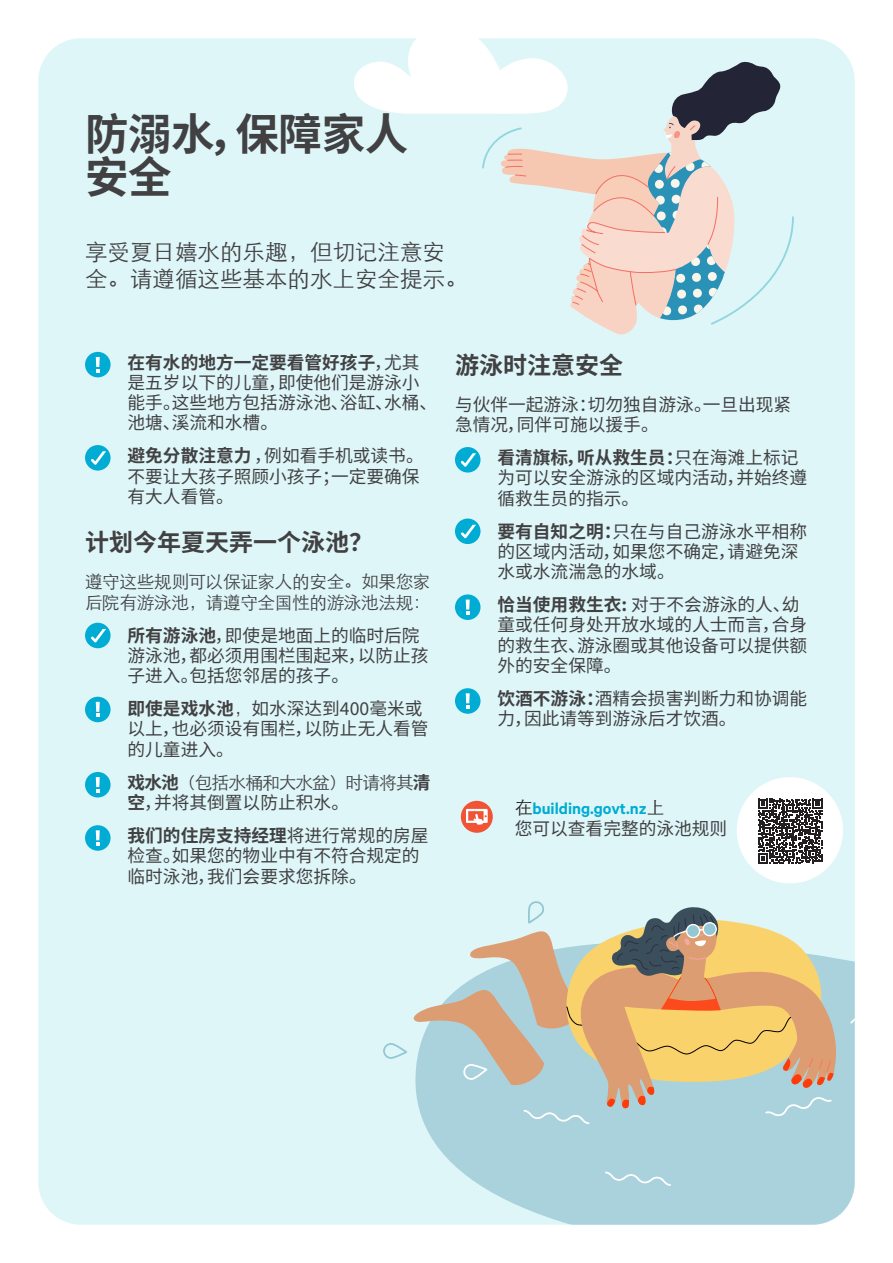
<style>
.page{position:relative;width:893px;height:1263px;background:#fff}
.page>*{position:absolute;margin:0;border:0;box-sizing:border-box;transform-origin:0 0}
.t1{font:700 43.5px/43.5px "Source Han Sans CN";letter-spacing:-.01em;color:#414042}
.t2{font:700 24px "Source Han Sans CN";color:#414042}
.t3{font:300 22.5px/27px "ST Heiti SC";color:#414042}
.t4{font:17.7px/20.2px "Source Han Sans CN";color:#414042}
.t5{font:300 17.7px/20.2px "ST Heiti SC";letter-spacing:-.025em;color:#414042}
.t6{font:300 17.7px "ST Heiti SC";letter-spacing:-.055em;color:#414042}
.t7{font:600 17.7px "Calibre";color:#00acd4}
.s1{font-weight:700}
.s2{font-family:"ST Heiti SC";font-weight:300}
.s3{font-family:"Source Han Sans CN";font-weight:700}
.s4{font-family:"ST Heiti SC";font-weight:300;color:#231f20}
</style>
<div class="page">
<div style="left:38px;top:38px;width:817px;height:1187px;background:#def6f8;border-radius:43px"></div>
<svg style="left:354px;top:38px;width:440px;height:297px"></svg>
<div style="left:737px;top:777px;width:106px;height:106px;background:#fff;border-radius:50%"></div>
<svg style="left:758px;top:799px;width:64px;height:64px"></svg>
<svg style="left:425px;top:958px;width:430px;height:267px;background:#b0d6e0"></svg>
<svg style="left:604px;top:1170px;width:68px;height:17px"></svg>
<svg style="left:849px;top:1006px;width:6px;height:19px"></svg>
<svg style="left:383px;top:901px;width:453px;height:224px"></svg>
<div style="left:85px;top:445px;width:26px;height:26px;background:#00acd4;border-radius:50%"></div>
<svg style="left:91px;top:451px;width:15px;height:14px"></svg>
<div style="left:85px;top:623px;width:26px;height:25px;background:#00acd4;border-radius:50%"></div>
<svg style="left:91px;top:629px;width:15px;height:13px"></svg>
<div style="left:85px;top:352px;width:26px;height:25px;background:#00acd4;border-radius:50%"></div>
<svg style="left:96px;top:357px;width:4px;height:15px"></svg>
<div style="left:85px;top:697px;width:26px;height:25px;background:#00acd4;border-radius:50%"></div>
<svg style="left:96px;top:702px;width:4px;height:15px"></svg>
<div style="left:85px;top:772px;width:26px;height:25px;background:#00acd4;border-radius:50%"></div>
<svg style="left:96px;top:777px;width:4px;height:15px"></svg>
<div style="left:85px;top:825px;width:26px;height:26px;background:#00acd4;border-radius:50%"></div>
<svg style="left:96px;top:830px;width:4px;height:15px"></svg>
<div style="left:455px;top:447px;width:25px;height:25px;background:#00acd4;border-radius:50%"></div>
<svg style="left:461px;top:453px;width:15px;height:14px"></svg>
<div style="left:455px;top:518px;width:25px;height:26px;background:#00acd4;border-radius:50%"></div>
<svg style="left:461px;top:525px;width:15px;height:13px"></svg>
<div style="left:455px;top:594px;width:25px;height:26px;background:#00acd4;border-radius:50%"></div>
<svg style="left:466px;top:599px;width:4px;height:16px"></svg>
<div style="left:455px;top:688px;width:25px;height:26px;background:#00acd4;border-radius:50%"></div>
<svg style="left:466px;top:693px;width:4px;height:15px"></svg>
<div style="left:461px;top:801px;width:32px;height:32px;background:#f05435;border-radius:50%"></div>
<svg style="left:466px;top:809px;width:22px;height:16px"></svg>
<h1 class="t1" style="left:85px;top:113px;width:325px">防溺水，保障家人安全</h1>
<p class="t3" style="left:85px;top:236px;width:384px">享受夏日嬉水的乐趣，但切记注意安全。请遵循这些基本的水上安全提示。</p>
<p class="t4" style="left:128px;top:352px;width:311px"><span class="s1">在有水的地方一定要看管好孩子</span>，尤其是五岁以下的儿童，即使他们是游泳小能手。这些地方包括游泳池、浴缸、水桶、池塘、溪流和水槽。</p>
<p class="t4" style="left:128px;top:446px;width:298px"><span class="s1">避免分散注意力</span>，例如看手机或读书。不要让大孩子照顾小孩子；一定要确保有大人看管。</p>
<h2 class="t2" style="left:85px;top:529px;width:289px">计划今年夏天弄一个泳池？</h2>
<p class="t5" style="left:85px;top:570px;width:347px">遵守这些规则可以保证家人的安全。如果您家后院有游泳池，请遵守全国性的游泳池法规：</p>
<p class="t4" style="left:128px;top:625px;width:302px"><span class="s1">所有游泳池</span>，即使是地面上的临时后院游泳池，都必须用围栏围起来，以防止孩子进入。包括您邻居的孩子。</p>
<p class="t4" style="left:128px;top:699px;width:302px"><span class="s1">即使是戏水池</span><span class="s2">，</span>如水深达到400毫米或以上，也必须设有围栏，以防止无人看管的儿童进入。</p>
<p class="t6" style="left:128px;top:767px;width:304px"><span class="s3">戏水池</span>（包括水桶和大水盆）时请将其<span class="s3">清</span></p>
<p class="t4" style="left:128px;top:786px;width:302px;line-height:33px"><span class="s1">空</span>，并将其倒置以防止积水。<br><span class="s1">我们的住房支持经理</span>将进行常规的房屋</p>
<p class="t4" style="left:128px;top:846px;width:294px">检查。如果您的物业中有不符合规定的临时泳池，我们会要求您拆除。</p>
<h2 class="t2" style="left:455px;top:351px;width:169px">游泳时注意安全</h2>
<p class="t4" style="left:455px;top:395px;width:338px">与伙伴一起游泳：切勿独自游泳。一旦出现紧急情况，同伴可施以援手。</p>
<p class="t4" style="left:497px;top:448px;width:311px"><span class="s1">看清旗标，听从救生员：</span>只在海滩上标记为可以安全游泳的区域内活动，并始终遵循救生员的指示。</p>
<p class="t4" style="left:497px;top:521px;width:311px"><span class="s1">要有自知之明：</span>只在与自己游泳水平相称的区域内活动，如果您不确定，请避免深水或水流湍急的水域。</p>
<p class="t4" style="left:497px;top:595px;width:311px"><span class="s1">恰当使用救生衣:</span> 对于不会游泳的人、幼童或任何身处开放水域的人士而言，合身的救生衣、游泳圈或其他设备可以提供额外的安全保障。</p>
<p class="t4" style="left:497px;top:689px;width:311px"><span class="s1">饮酒不游泳：</span>酒精会损害判断力和协调能力，因此请等到游泳后才饮酒。</p>
<p class="t7" style="left:515px;top:798px;width:151px"><span class="s4">在</span>building.govt.nz<span class="s4">上</span></p>
<p class="t4" style="left:515px;top:818px;width:214px">您可以查看完整的泳池规则</p>
</div>
